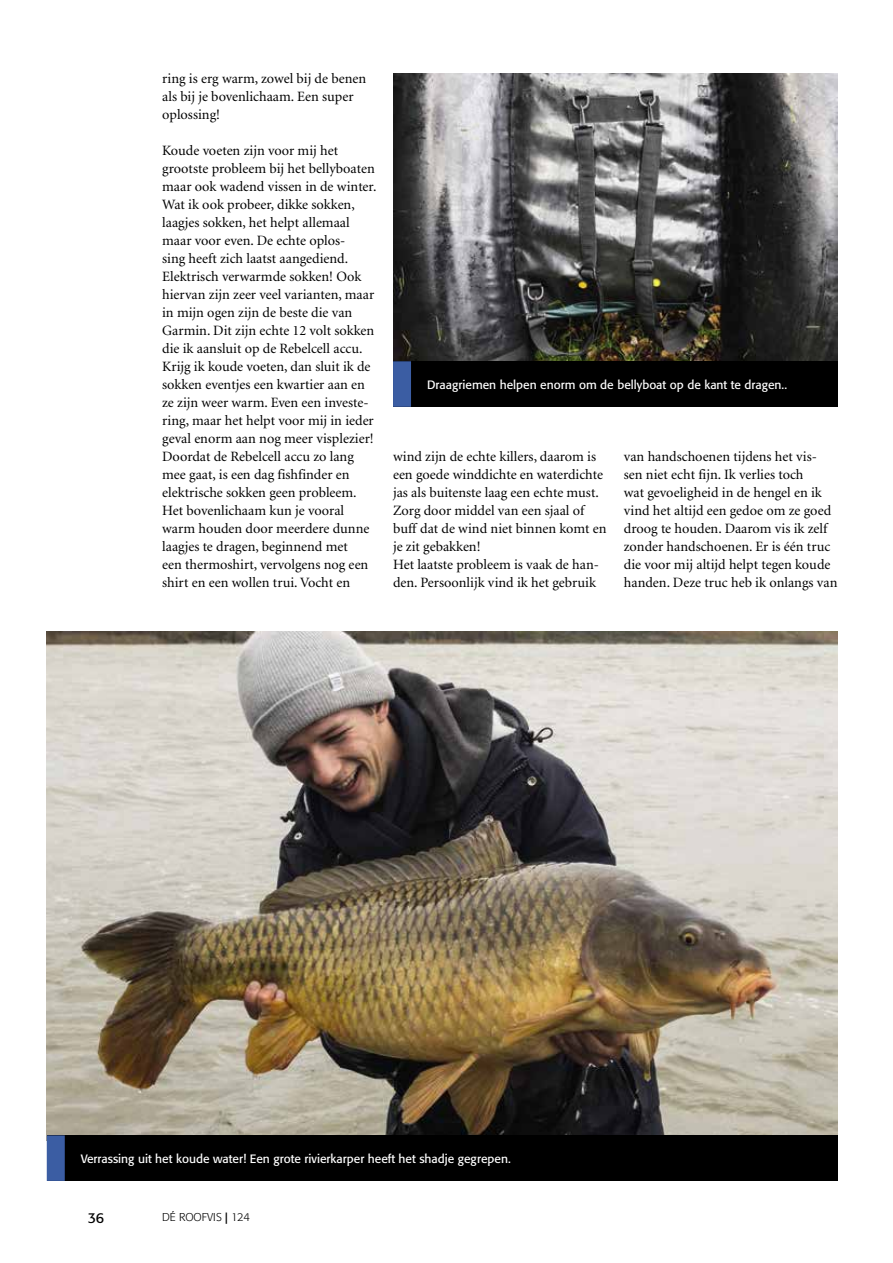
<style>
.page{position:relative;width:893px;height:1263px;background:#fff}
.page>*{position:absolute;margin:0;border:0;box-sizing:border-box;transform-origin:0 0}
.t1{font:14.25px/18px "Minion";color:#000}
.t2{font:14.25px "Formata";color:#000}
.t3{font:12px "Formata";color:#fff}
.t4{font:300 11.25px "Formata";color:#000}
.s1{font-weight:500}
</style>
<div class="page">
<img style="left:47px;top:632px;width:791px;height:503px">
<div style="left:47px;top:1135px;width:791px;height:46px;background:#000"></div>
<div style="left:47px;top:1135px;width:18px;height:46px;background:#3b5da3"></div>
<img style="left:393px;top:74px;width:445px;height:287px">
<div style="left:393px;top:361px;width:445px;height:46px;background:#000"></div>
<div style="left:393px;top:361px;width:18px;height:46px;background:#3b5da3"></div>
<p class="t1" style="left:162px;top:70px;width:205px">ring is erg warm, zowel bij de benen als bij je bovenlichaam. Een super oplossing!</p>
<p class="t1" style="left:162px;top:142px;width:216px">Koude voeten zijn voor mij het grootste probleem bij het bellyboaten maar ook wadend vissen in de winter.<br>Wat ik ook probeer, dikke sokken, laagjes sokken, het helpt allemaal maar voor even. De echte oplos-<br>sing heeft zich laatst aangediend.<br>Elektrisch verwarmde sokken! Ook hiervan zijn zeer veel varianten, maar in mijn ogen zijn de beste die van Garmin. Dit zijn echte 12 volt sokken die ik aansluit op de Rebelcell accu.<br>Krijg ik koude voeten, dan sluit ik de sokken eventjes een kwartier aan en ze zijn weer warm. Even een investe&shy;ring, maar het helpt voor mij in ieder geval enorm aan nog meer visplezier!<br>Doordat de Rebelcell accu zo lang mee gaat, is een dag fishfinder en elektrische sokken geen probleem.<br>Het bovenlichaam kun je vooral warm houden door meerdere dunne laagjes te dragen, beginnend met<br>een thermoshirt, vervolgens nog een shirt en een wollen trui. Vocht en</p>
<p class="t3" style="left:427px;top:377px;width:362px">Draagriemen helpen enorm om de bellyboat op de kant te dragen..</p>
<p class="t1" style="left:393px;top:448px;width:215px">wind zijn de echte killers, daarom is een goede winddichte en waterdichte jas als buitenste laag een echte must.<br>Zorg door middel van een sjaal of buff dat de wind niet binnen komt en je zit gebakken!<br>Het laatste probleem is vaak de han&shy;den. Persoonlijk vind ik het gebruik</p>
<p class="t1" style="left:624px;top:448px;width:215px">van handschoenen tijdens het vis&shy;sen niet echt fijn. Ik verlies toch<br>wat gevoeligheid in de hengel en ik vind het altijd een gedoe om ze goed droog te houden. Daarom vis ik zelf zonder handschoenen. Er is één truc die voor mij altijd helpt tegen koude handen. Deze truc heb ik onlangs van</p>
<p class="t3" style="left:81px;top:1151px;width:432px">Verrassing uit het koude water! Een grote rivierkarper heeft het shadje gegrepen.</p>
<p class="t2" style="left:88px;top:1209px;width:18px">36</p>
<p class="t4" style="left:162px;top:1211px;width:89px">DÉ ROOFVIS <span class="s1">|</span> 124</p>
</div>
